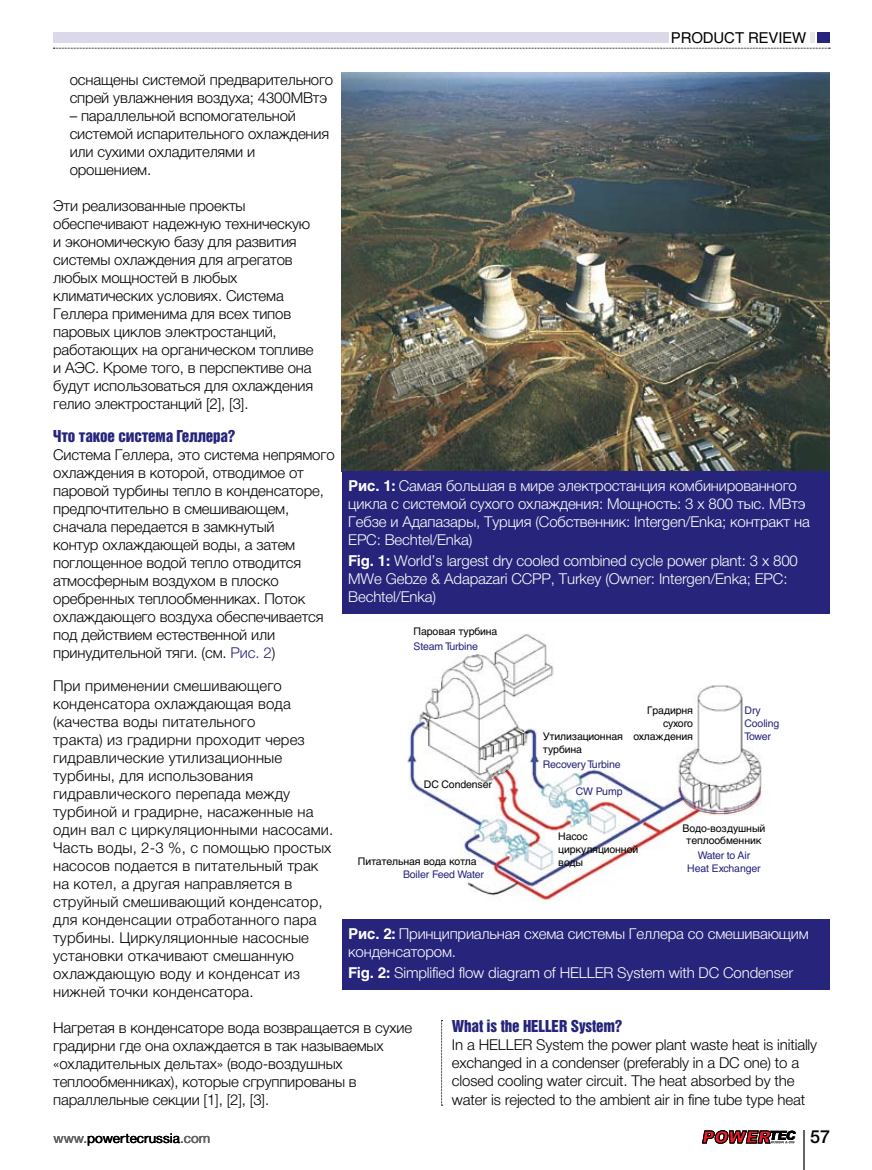
<style>
.page{position:relative;width:872px;height:1170px;background:#fff}
.page>*{position:absolute;margin:0;border:0;box-sizing:border-box;transform-origin:0 0}
.t1{font:500 18px "Helvetica Neue";color:#000}
.t2{font:300 15px/18px "Helvetica Neue LTCYR";letter-spacing:-.01em;color:#000}
.t3{font:300 15px/18px "Helvetica Neue LTCYR";letter-spacing:.01em;color:#000}
.t4{font:300 15px/18px "Helvetica Neue LTCYR";letter-spacing:-.01em;color:#fff}
.t5{font:15px "Helvetica Inserat LTCYR";letter-spacing:-.01em;color:#26247b}
.t6{font:15px "Helvetica Cyr Upright";letter-spacing:-.01em;color:#000}
.t7{font:13.5px "Helvetica Neue";color:#000}
.t8{font:10.5px/12.6px "Helvetica Cyr Upright";letter-spacing:-.01em;color:#000}
.t9{font:10.5px/12.6px "Helvetica Cyr Upright";letter-spacing:-.01em;color:#26247b}
.s1{color:#26247b}
.s2{font-family:"Helvetica Cyr";font-weight:700}
.s3{color:#636466}
</style>
<div class="page">
<img style="left:341px;top:73px;width:488px;height:398px">
<div style="left:342px;top:471px;width:487px;height:142px;background:#26247b"></div>
<hr style="left:802px;top:1130px;width:2px;height:39px;background:#636466">
<svg style="left:441px;top:1020px;width:1px;height:85px"></svg>
<svg style="left:53px;top:48px;width:777px;height:1px"></svg>
<div style="left:53px;top:32px;width:615px;height:11px;background:#dad8e9"></div>
<img style="left:407px;top:633px;width:355px;height:268px">
<div style="left:342px;top:918px;width:487px;height:71px;background:#26247b"></div>
<hr style="left:810px;top:32px;width:4px;height:11px;background:#e6e7e8">
<div style="left:817px;top:32px;width:12px;height:11px;background:#26247b"></div>
<svg style="left:702px;top:1130px;width:93px;height:13px"></svg>
<p class="t6" style="left:671px;top:29px;width:137px">PRODUCT REVIEW</p>
<p class="t2" style="left:70px;top:70px;width:265px">оснащены системой предварительного спрей увлажнения воздуха; 4300МВтэ</p>
<p class="t2" style="left:70px;top:106px;width:261px">– параллельной вспомогательной системой испарительного охлаждения или сухими охладителями и орошением.</p>
<p class="t2" style="left:53px;top:196px;width:262px">Эти реализованные проекты обеспечивают надежную техническую и экономическую базу для развития системы охлаждения для агрегатов любых мощностей в любых климатических условиях. Система Геллера применима для всех типов паровых циклов электростанций, работающих на органическом топливе и АЭС. Кроме того, в перспективе она будут использоваться для охлаждения гелио электростанций [2], [3].</p>
<p class="t5" style="left:53px;top:427px;width:184px">Что такое система Геллера?</p>
<p class="t2" style="left:53px;top:445px;width:283px">Система Геллера, это система непрямого охлаждения в которой, отводимое от паровой турбины тепло в конденсаторе, предпочтительно в смешивающем, сначала передается в замкнутый<br>контур охлаждающей воды, а затем поглощенное водой тепло отводится атмосферным воздухом в плоско оребренных теплообменниках. Поток охлаждающего воздуха обеспечивается под действием естественной или принудительной тяги. (см. <span class="s1">Рис. 2</span>)</p>
<p class="t3" style="left:53px;top:676px;width:282px">При применении смешивающего конденсатора охлаждающая вода (качества воды питательного<br>тракта) из градирни проходит через гидравлические утилизационные турбины, для использования гидравлического перепада между турбиной и градирне, насаженные на один вал с циркуляционными насосами.<br>Часть воды, 2-3 %, с помощью простых насосов подается в питательный трак на котел, а другая направляется в струйный смешивающий конденсатор, для конденсации отработанного пара турбины. Циркуляционные насосные установки откачивают смешанную охлаждающую воду и конденсат из нижней точки конденсатора.</p>
<p class="t2" style="left:53px;top:1018px;width:360px">Нагретая в конденсаторе вода возвращается в сухие градирни где она охлаждается в так называемых «охладительных дельтах» (водо-воздушных теплообменниках), которые сгруппированы в параллельные секции [1], [2], [3].</p>
<p class="t5" style="left:452px;top:1017px;width:172px">What is the HELLER System?</p>
<p class="t4" style="left:348px;top:477px;width:463px"><span class="s2">Рис. 1:</span> Самая большая в мире электростанция комбинированного цикла с системой сухого охлаждения: Мощность: 3 х 800 тыс. МВтэ Гебзе и Адапазары, Турция (Собственник: Intergen/Enka; контракт на ЕРС: Bechtel/Enka)</p>
<p class="t4" style="left:348px;top:552px;width:451px"><span class="s2">Fig. 1:</span> World’s largest dry cooled combined cycle power plant: 3 x 800<br>MWe Gebze &amp; Adapazari CCPP, Turkey (Owner: Intergen/Enka; EPC:<br>Bechtel/Enka)</p>
<p class="t8" style="left:413px;top:624px;width:85px">Паровая турбина</p>
<p class="t9" style="left:413px;top:639px;width:66px">Steam Turbine</p>
<p class="t8" style="left:633px;top:704px;width:61px;text-align:right">Градирня сухого охлаждения</p>
<p class="t9" style="left:744px;top:704px;width:36px">Dry<br>Cooling<br>Tower</p>
<p class="t8" style="left:543px;top:730px;width:82px">Утилизационная турбина</p>
<p class="t9" style="left:543px;top:758px;width:79px">Recovery Turbine</p>
<p class="t8" style="left:424px;top:777px;width:70px">DC Condenser</p>
<p class="t9" style="left:575px;top:785px;width:48px">CW Pump</p>
<p class="t8" style="left:682px;top:821px;width:84px;text-align:center">Водо-воздушный теплообменник</p>
<p class="t8" style="left:558px;top:830px;width:81px">Насос циркуляционной воды</p>
<p class="t9" style="left:687px;top:849px;width:75px;text-align:center">Water to Air<br>Heat Exchanger</p>
<p class="t8" style="left:358px;top:855px;width:120px">Питательная вода котла</p>
<p class="t9" style="left:403px;top:868px;width:82px">Boiler Feed Water</p>
<p class="t4" style="left:348px;top:924px;width:462px"><span class="s2">Рис. 2:</span> Принциприальная схема системы Геллера со смешивающим конденсатором.</p>
<p class="t4" style="left:348px;top:963px;width:446px"><span class="s2">Fig. 2:</span> Simplified flow diagram of HELLER System with DC Condenser</p>
<p class="t2" style="left:452px;top:1036px;width:367px">In a HELLER System the power plant waste heat is initially exchanged in a condenser (preferably in a DC one) to a closed cooling water circuit. The heat absorbed by the water is rejected to the ambient air in fine tube type heat</p>
<p class="t7" style="left:53px;top:1130px;width:158px"><span class="s3">www.</span>powertecrussia<span class="s3">.com</span></p>
<p class="t1" style="left:810px;top:1126px;width:22px">57</p>
</div>
